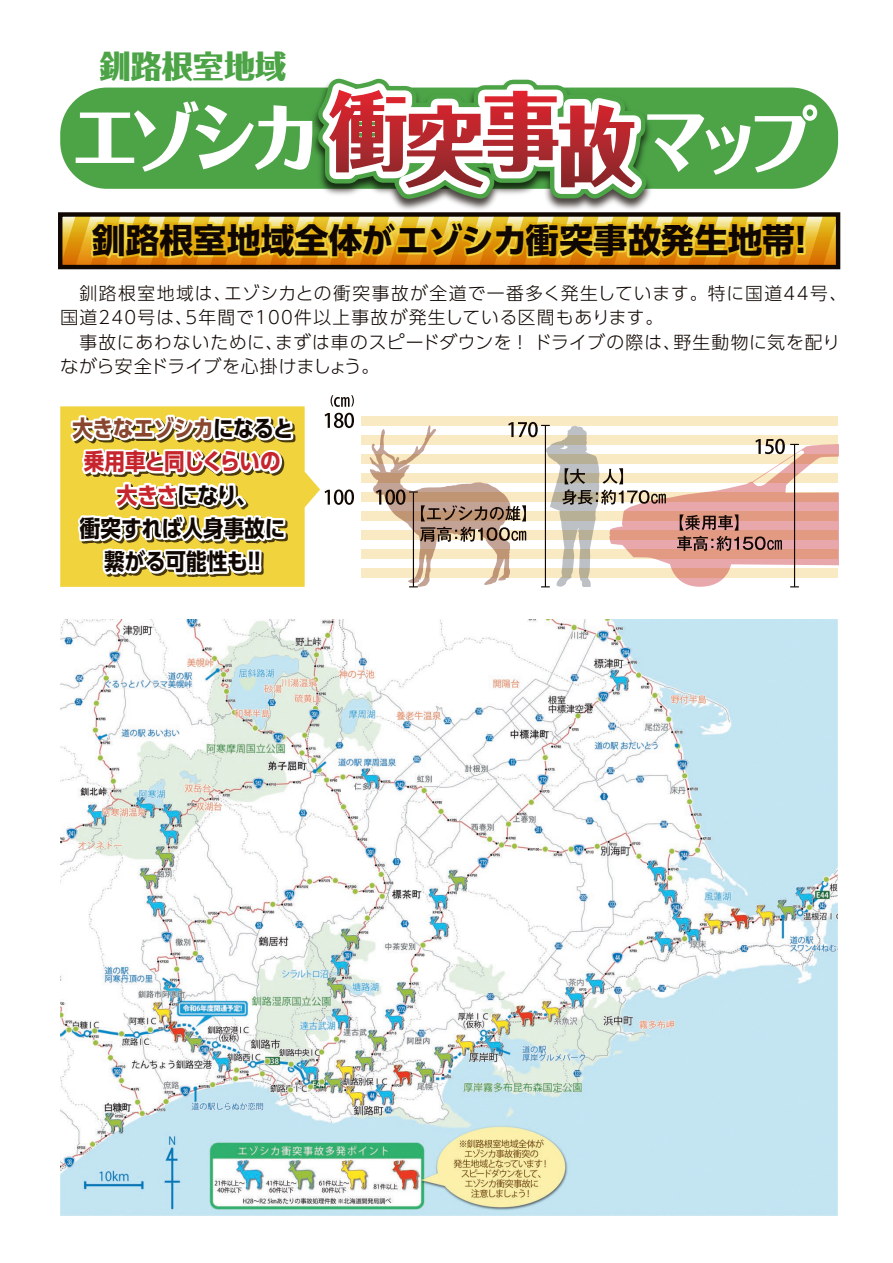
<style>
.page{position:relative;width:893px;height:1263px;background:#fff}
.page>*{position:absolute;margin:0;border:0;box-sizing:border-box;transform-origin:0 0}
.t1{font:700 33.75px "UD Shin Go Pro";color:#110803}
.t2{font:800 31.05px "Folk Pro";color:#4ca447}
.t3{font:700 22.95px/33.3px "UD Shin Go Pro";letter-spacing:-.01em;color:#110803;text-align:center;scale:.9 1}
.t4{font:300 17.7px/24.5px "UD Shin Go Pro";letter-spacing:.055em;color:#110803}
.s1{color:#89472f}
.s2{color:#c6252d}
</style>
<div class="page">
<svg style="left:60px;top:78px;width:778px;height:704px"></svg>
<img style="left:60px;top:620px;width:777px;height:595px">
<h2 class="t2" style="left:100px;top:40px;width:188px">釧路根室地域</h2>
<h1 class="t1" style="left:92px;top:212px;width:727px">釧路根室地域全体がエゾシカ衝突事故発生地帯！</h1>
<p class="t4" style="left:60px;top:280px;width:789px">　釧路根室地域は、エゾシカとの衝突事故が全道で一番多く発生しています。特に国道44号、国道240号は、5年間で100件以上事故が発生している区間もあります。<br>　事故にあわないために、まずは車のスピードダウンを！ ドライブの際は、野生動物に気を配りながら安全ドライブを心掛けましょう。</p>
<p class="t3" style="left:72px;top:411px;width:247px"><span class="s1">大きなエゾシカ</span>になると<span class="s2">乗用車と同じくらいの大きさ</span>になり、<br>衝突すれば人身事故に繋がる可能性も!!</p>
</div>
